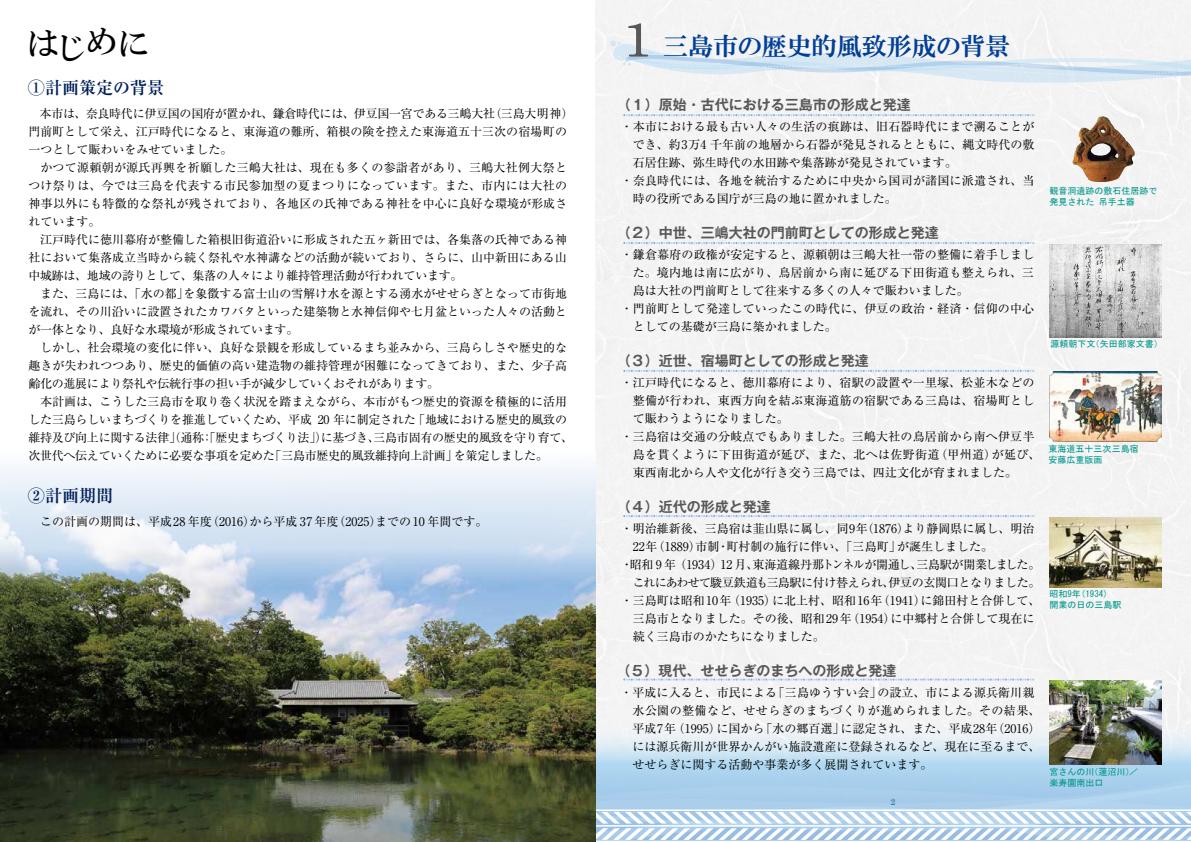
<style>
.page{position:relative;width:1191px;height:842px;background:#fff}
.page>*{position:absolute;margin:0;border:0;box-sizing:border-box;transform-origin:0 0}
.t1{font:32.5px "HGP Mincho B";color:#000}
.t2{font:25px "HGP Mincho E";color:#003f98}
.t3{font:700 17px "Ryumin Pr 6 N";color:#00215b}
.t4{font:700 14px "Gothic MB101 Pr 6 N De";color:#595757}
.t5{font:12px/18px "Ryumin Pr 6 N";color:#000}
.t6{font:12px "Ryumin Pr 6 N";letter-spacing:-.03em;color:#000}
.t7{font:12px "Ryumin Pr 6 N";letter-spacing:.025em;color:#000}
.t8{font:9px/11px "MS Gothic";color:#00978c}
.t9{font:700 9px "Century Schoolbook";color:#3d80b0}
.s1{font-family:"Futo Min A101 Pr 6 N";font-weight:700;font-size:44.8px;color:#595757}
</style>
<div class="page">
<div style="left:595px;top:0;width:596px;height:717px;background:#f3f3f3"></div>
<svg style="left:0;top:717px;width:1191px;height:125px;fill:#f3f3f3"></svg>
<svg style="left:595px;top:727px;width:596px;height:85px;background:#bbd8ed"></svg>
<hr style="left:0;top:841px;width:1191px;height:1px;background:#fff">
<hr style="left:0;top:809px;width:1191px;height:2px;background:#fff">
<svg style="left:595px;top:812px;width:596px;height:28px"></svg>
<img style="left:0;top:587px;width:595px;height:255px">
<svg style="left:0;top:467px;width:595px;height:120px"></svg>
<img style="left:1049px;top:372px;width:112px;height:70px">
<img style="left:1049px;top:681px;width:112px;height:84px">
<img style="left:1049px;top:244px;width:112px;height:93px">
<img style="left:1049px;top:517px;width:112px;height:70px">
<svg style="left:623px;top:114px;width:411px;height:2px"></svg>
<svg style="left:623px;top:242px;width:411px;height:2px"></svg>
<svg style="left:623px;top:370px;width:411px;height:2px"></svg>
<svg style="left:623px;top:515px;width:411px;height:2px"></svg>
<svg style="left:623px;top:678px;width:411px;height:3px"></svg>
<svg style="left:595px;top:40px;width:596px;height:50px"></svg>
<img style="left:1072px;top:116px;width:62px;height:66px">
<h1 class="t1" style="left:29px;top:26px;width:121px">はじめに</h1>
<h3 class="t3" style="left:28px;top:74px;width:138px">①計画策定の背景</h3>
<p class="t5" style="left:28px;top:104px;width:546px">　本市は、奈良時代に伊豆国の国府が置かれ、鎌倉時代には、伊豆国一宮である三嶋大社（三島大明神）門前町として栄え、江戸時代になると、東海道の難所、箱根の険を控えた東海道五十三次の宿場町の一つとして賑わいをみせていました。<br>　かつて源頼朝が源氏再興を祈願した三嶋大社は、現在も多くの参詣者があり、三嶋大社例大祭とつけ祭りは、今では三島を代表する市民参加型の夏まつりになっています。また、市内には大社の神事以外にも特徴的な祭礼が残されており、各地区の氏神である神社を中心に良好な環境が形成されています。<br>　江戸時代に徳川幕府が整備した箱根旧街道沿いに形成された五ヶ新田では、各集落の氏神である神社において集落成立当時から続く祭礼や水神講などの活動が続いており、さらに、山中新田にある山中城跡は、地域の誇りとして、集落の人々により維持管理活動が行われています。<br>　また、三島には、「水の都」を象徴する富士山の雪解け水を源とする湧水がせせらぎとなって市街地を流れ、その川沿いに設置されたカワバタといった建築物と水神信仰や七月盆といった人々の活動とが一体となり、良好な水環境が形成されています。<br>　しかし、社会環境の変化に伴い、良好な景観を形成しているまち並みから、三島らしさや歴史的な趣きが失われつつあり、歴史的価値の高い建造物の維持管理が困難になってきており、また、少子高齢化の進展により祭礼や伝統行事の担い手が減少していくおそれがあります。<br>　本計画は、こうした三島市を取り巻く状況を踏まえながら、本市がもつ歴史的資源を積極的に活用した三島らしいまちづくりを推進していくため、平成 20 年に制定された「地域における歴史的風致の維持及び向上に関する法律」（通称：「歴史まちづくり法」）に基づき、三島市固有の歴史的風致を守り育て、次世代へ伝えていくために必要な事項を定めた「三島市歴史的風致維持向上計画」を策定しました。</p>
<h3 class="t3" style="left:28px;top:482px;width:86px">②計画期間</h3>
<p class="t5" style="left:28px;top:512px;width:461px">　この計画の期間は、平成28 年度（2016）から平成 37 年度（2025）までの10 年間です。</p>
<h2 class="t2" style="left:623px;top:33px;width:388px"><span class="s1">1</span> 三島市の歴史的風致形成の背景</h2>
<p class="t4" style="left:617px;top:93px;width:295px">（１）原始・古代における三島市の形成と発達</p>
<p class="t5" style="left:621px;top:117px;width:415px">・本市における最も古い人々の生活の痕跡は、旧石器時代にまで溯ることが</p>
<p class="t5" style="left:633px;top:135px;width:403px">でき、約3万4 千年前の地層から石器が発見されるとともに、縄文時代の敷</p>
<p class="t5" style="left:633px;top:153px;width:325px">石居住跡、弥生時代の水田跡や集落跡が発見されています。</p>
<p class="t5" style="left:621px;top:171px;width:415px">・奈良時代には、各地を統治するために中央から国司が諸国に派遣され、当</p>
<p class="t5" style="left:633px;top:189px;width:265px">時の役所である国庁が三島の地に置かれました。</p>
<p class="t4" style="left:617px;top:221px;width:323px">（２）中世、三嶋大社の門前町としての形成と発達</p>
<p class="t5" style="left:621px;top:245px;width:415px">・鎌倉幕府の政権が安定すると、源頼朝は三嶋大社一帯の整備に着手しまし</p>
<p class="t5" style="left:633px;top:263px;width:403px">た。境内地は南に広がり、鳥居前から南に延びる下田街道も整えられ、三</p>
<p class="t5" style="left:633px;top:281px;width:337px">島は大社の門前町として往来する多くの人々で賑わいました。</p>
<p class="t5" style="left:621px;top:299px;width:415px">・門前町として発達していったこの時代に、伊豆の政治・経済・信仰の中心</p>
<p class="t5" style="left:633px;top:317px;width:205px">としての基礎が三島に築かれました。</p>
<p class="t4" style="left:617px;top:349px;width:253px">（３）近世、宿場町としての形成と発達</p>
<p class="t5" style="left:621px;top:373px;width:415px">・江戸時代になると、徳川幕府により、宿駅の設置や一里塚、松並木などの</p>
<p class="t5" style="left:633px;top:391px;width:403px">整備が行われ、東西方向を結ぶ東海道筋の宿駅である三島は、宿場町とし</p>
<p class="t5" style="left:633px;top:409px;width:157px">て賑わうようになりました。</p>
<p class="t5" style="left:621px;top:427px;width:415px">・三島宿は交通の分岐点でもありました。三嶋大社の鳥居前から南へ伊豆半</p>
<p class="t7" style="left:633px;top:445px;width:409px">島を貫くように下田街道が延び、また、北へは佐野街道（甲州道）が延び、</p>
<p class="t5" style="left:633px;top:463px;width:385px">東西南北から人や文化が行き交う三島では、四辻文化が育まれました。</p>
<p class="t4" style="left:617px;top:495px;width:155px">（４）近代の形成と発達</p>
<p class="t5" style="left:621px;top:519px;width:415px">・明治維新後、三島宿は韮山県に属し、同9年（1876）より静岡県に属し、明治</p>
<p class="t5" style="left:633px;top:537px;width:374px">22年（1889）市制・町村制の施行に伴い、「三島町」が誕生しました。　</p>
<p class="t6" style="left:621px;top:555px;width:421px">・昭和 9 年（1934）12 月、東海道線丹那トンネルが開通し、三島駅が開業しました。</p>
<p class="t6" style="left:633px;top:573px;width:409px">これにあわせて駿豆鉄道も三島駅に付け替えられ、伊豆の玄関口となりました。</p>
<p class="t5" style="left:621px;top:591px;width:421px">・三島町は昭和10年（1935）に北上村、昭和16年（1941）に錦田村と合併して、</p>
<p class="t5" style="left:633px;top:609px;width:403px">三島市となりました。その後、昭和29年（1954）に中郷村と合併して現在に</p>
<p class="t5" style="left:633px;top:627px;width:193px">続く三島市のかたちになりました。</p>
<p class="t4" style="left:616px;top:659px;width:281px">（５）現代、せせらぎのまちへの形成と発達</p>
<p class="t5" style="left:632px;top:683px;width:409px;text-indent:-12px">・平成に入ると、市民による「三島ゆうすい会」の設立、市による源兵衛川親水公園の整備など、せせらぎのまちづくりが進められました。その結果、平成7年（1995）に国から「水の郷百選」に認定され、また、平成28年（2016）には源兵衛川が世界かんがい施設遺産に登録されるなど、現在に至るまで、せせらぎに関する活動や事業が多く展開されています。</p>
<p class="t9" style="left:890px;top:795px;width:7px">2</p>
<p class="t8" style="left:1049px;top:185px;width:109px">観音洞遺跡の敷石住居跡で発見された 吊手土器</p>
<p class="t8" style="left:1050px;top:338px;width:114px">源頼朝下文（矢田部家文書）</p>
<p class="t8" style="left:1048px;top:443px;width:91px">東海道五十三次三島宿安藤広重版画</p>
<p class="t8" style="left:1049px;top:588px;width:73px">昭和9年(1934)<br>開業の日の三島駅</p>
<p class="t8" style="left:1049px;top:766px;width:90px">宮さんの川（蓮沼川）／楽寿園南出口</p>
</div>
